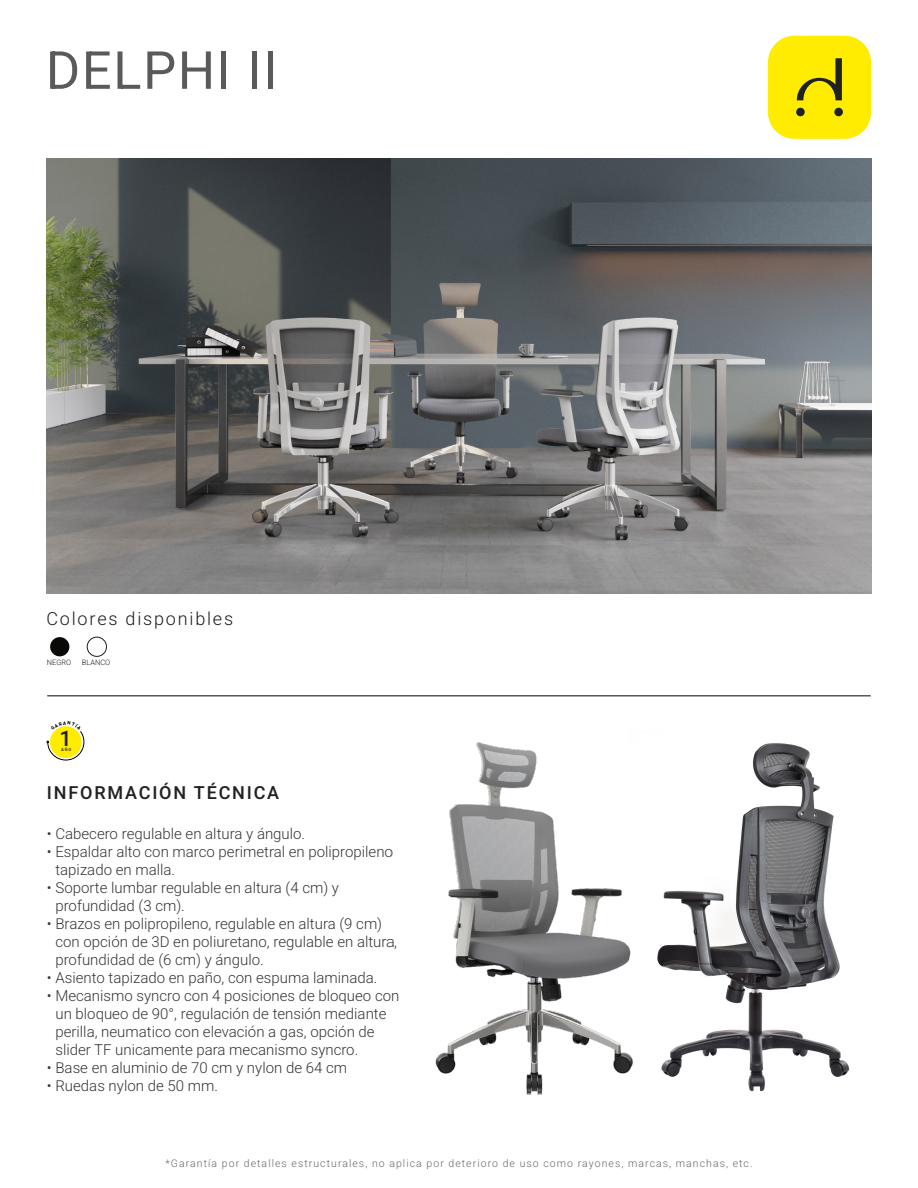
<style>
.page{position:relative;width:918px;height:1188px;background:#fff}
.page>*{position:absolute;margin:0;border:0;box-sizing:border-box;transform-origin:0 0}
.t1{font:52.5px "Heebo";letter-spacing:.03em;color:#5a5a5a}
.t2{font:500 21.45px "Heebo";color:#202222}
.t3{font:300 18px "Heebo";letter-spacing:.1em;color:#1d1d1b}
.t4{font:500 18px "Heebo";letter-spacing:.1em;color:#222223}
.t5{font:300 15px/18px "Heebo";color:#353535}
.t6{font:300 10.5px "Heebo";letter-spacing:.1em;color:#686867}
.t7{font:300 7.5px "Heebo";color:#1d1d1b}
.t8{font:500 4.2px "Heebo";color:#202222}
</style>
<div class="page">
<div style="left:50px;top:637px;width:19px;height:19px;background:#090908;border-radius:50%"></div>
<img style="left:47px;top:159px;width:824px;height:435px">
<hr style="left:47px;top:695px;width:824px;height:1px;background:#202222">
<div style="left:768px;top:36px;width:103px;height:103px;background:#ffec00;border-radius:26px"></div>
<svg style="left:797px;top:58px;width:45px;height:42px"></svg>
<div style="left:796px;top:108px;width:9px;height:8px;background:#202222;border-radius:50%"></div>
<div style="left:834px;top:108px;width:9px;height:8px;background:#202222;border-radius:50%"></div>
<div style="left:87px;top:637px;width:20px;height:20px;background:#fff;border:1px solid #1d1d1b;border-radius:50%"></div>
<img style="left:392px;top:695px;width:287px;height:400px">
<img style="left:565px;top:718px;width:285px;height:377px">
<svg style="left:47px;top:726px;width:38px;height:35px"></svg>
<h1 class="t1" style="left:46px;top:34px;width:233px">DELPHI II</h1>
<p class="t3" style="left:46px;top:606px;width:188px">Colores disponibles</p>
<p class="t7" style="left:47px;top:657px;width:26px">NEGRO</p>
<p class="t7" style="left:82px;top:657px;width:30px">BLANCO</p>
<h2 class="t2" style="left:60px;top:724px;width:14px">1</h2>
<p class="t8" style="left:61px;top:747px;width:12px">AÑO</p>
<p class="t4" style="left:47px;top:781px;width:234px">INFORMACIÓN TÉCNICA</p>
<p class="t5" style="left:47px;top:825px;width:260px">• Cabecero regulable en altura y ángulo.</p>
<p class="t5" style="left:55px;top:843px;width:339px;text-indent:-9px">• Espaldar alto con marco perimetral en polipropileno tapizado en malla.</p>
<p class="t5" style="left:55px;top:879px;width:285px;text-indent:-9px">• Soporte lumbar regulable en altura (4 cm) y profundidad (3 cm).</p>
<p class="t5" style="left:55px;top:915px;width:343px;text-indent:-9px">• Brazos en polipropileno, regulable en altura (9 cm) con opción de 3D en poliuretano, regulable en altura, profundidad de (6 cm) y ángulo.</p>
<p class="t5" style="left:47px;top:969px;width:332px">• Asiento tapizado en paño, con espuma laminada.</p>
<p class="t5" style="left:55px;top:987px;width:345px;text-indent:-9px">• Mecanismo syncro con 4 posiciones de bloqueo con un bloqueo de 90°, regulación de tensión mediante perilla, neumatico con elevación a gas, opción de slider TF unicamente para mecanismo syncro.</p>
<p class="t5" style="left:47px;top:1059px;width:302px">• Base en aluminio de 70 cm y nylon de 64 cm</p>
<p class="t5" style="left:47px;top:1077px;width:173px">• Ruedas nylon de 50 mm.</p>
<p class="t6" style="left:165px;top:1156px;width:589px">*Garantía por detalles estructurales, no aplica por deterioro de uso como rayones, marcas, manchas, etc.</p>
</div>
